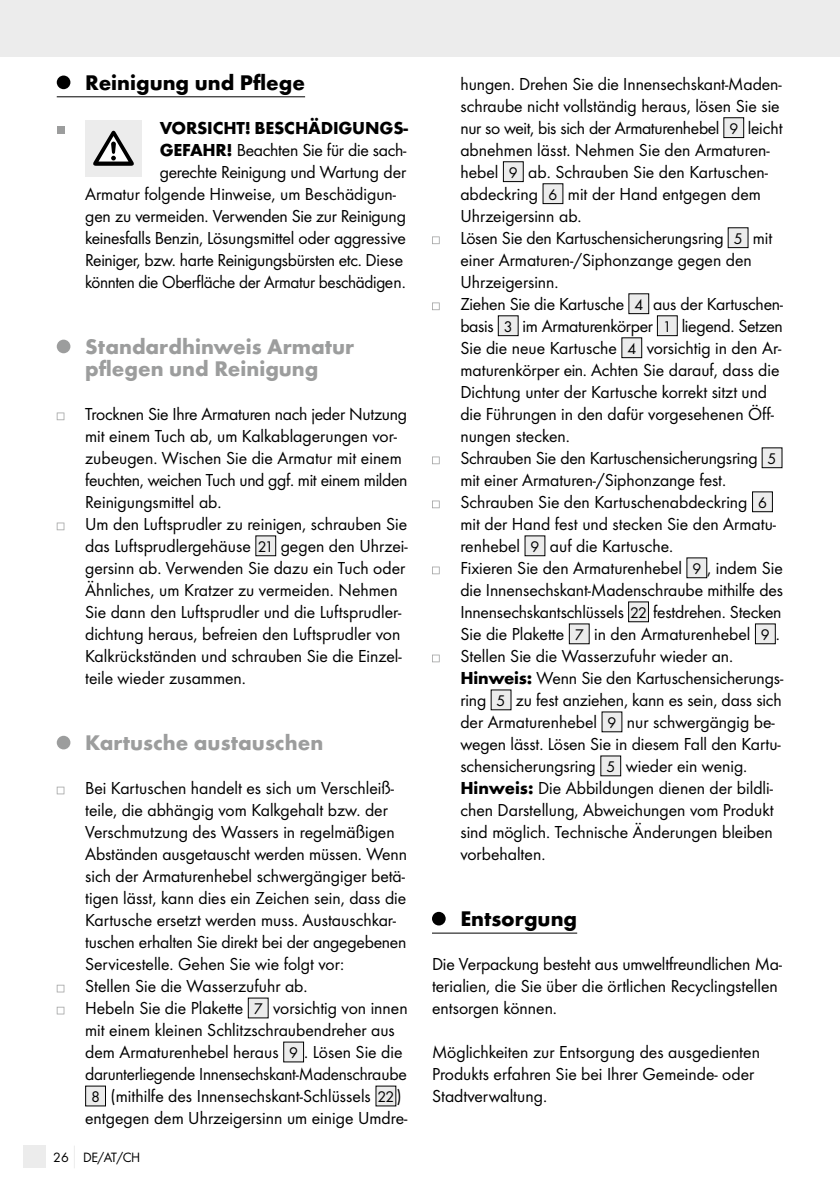
<style>
.page{position:relative;width:840px;height:1191px;background:#fff}
.page>*{position:absolute;margin:0;border:0;box-sizing:border-box;transform-origin:0 0}
.t1{font:700 22px/22px "Futura";color:#9c9d9d}
.t2{font:700 22px "Futura";color:#000}
.t3{font:18px/22px "Futura Boo";color:#000}
.t4{font:18px "Futura Boo";letter-spacing:-.02em;color:#000}
.t5{font:700 18px "Futura";letter-spacing:-.01em;color:#000}
.t6{font:14px "Futura Boo";letter-spacing:-.03em;color:#000}
.s1{font-family:"Futura";font-weight:700}
.s2{font-size:16px}
</style>
<div class="page">
<div style="left:0;top:0;width:839px;height:57px;background:#ececec"></div>
<div style="left:23px;top:1145px;width:22px;height:23px;background:#ececec"></div>
<svg style="left:74px;top:1146px;width:1px;height:22px"></svg>
<hr style="left:57px;top:96px;width:248px;height:1px;background:#000">
<div style="left:57px;top:76px;width:13px;height:13px;background:#000;border-radius:50%"></div>
<div style="left:57px;top:126px;width:7px;height:8px;background:#9c9d9d"></div>
<div style="left:85px;top:120px;width:57px;height:57px;background:#ececec"></div>
<svg style="left:93px;top:131px;width:41px;height:35px"></svg>
<div style="left:57px;top:340px;width:13px;height:13px;background:#9c9d9d;border-radius:50%"></div>
<svg style="left:57px;top:412px;width:7px;height:8px"></svg>
<svg style="left:57px;top:522px;width:7px;height:8px"></svg>
<div style="left:256px;top:536px;width:19px;height:20px;background:#ececec"></div>
<div style="left:255px;top:535px;width:21px;height:21px;border:1px solid #000"></div>
<div style="left:57px;top:736px;width:13px;height:13px;background:#9c9d9d;border-radius:50%"></div>
<svg style="left:57px;top:786px;width:7px;height:8px"></svg>
<svg style="left:57px;top:984px;width:7px;height:8px"></svg>
<svg style="left:57px;top:1006px;width:7px;height:8px"></svg>
<div style="left:248px;top:998px;width:20px;height:20px;background:#ececec"></div>
<div style="left:283px;top:1042px;width:20px;height:20px;background:#ececec"></div>
<div style="left:283px;top:1041px;width:21px;height:21px;border:1px solid #000"></div>
<div style="left:86px;top:1086px;width:19px;height:20px;background:#ececec"></div>
<div style="left:85px;top:1085px;width:21px;height:21px;border:1px solid #000"></div>
<div style="left:376px;top:1086px;width:19px;height:20px;background:#ececec"></div>
<hr style="left:432px;top:932px;width:145px;height:1px;background:#000">
<div style="left:723px;top:118px;width:20px;height:20px;background:#ececec"></div>
<div style="left:723px;top:117px;width:20px;height:21px;border:1px solid #000"></div>
<div style="left:503px;top:162px;width:20px;height:20px;background:#ececec"></div>
<div style="left:502px;top:161px;width:21px;height:21px;border:1px solid #000"></div>
<div style="left:542px;top:184px;width:20px;height:20px;background:#ececec"></div>
<div style="left:542px;top:183px;width:21px;height:21px;border:1px solid #000"></div>
<svg style="left:432px;top:236px;width:7px;height:8px"></svg>
<div style="left:727px;top:228px;width:20px;height:20px;background:#ececec"></div>
<svg style="left:432px;top:302px;width:7px;height:8px"></svg>
<div style="left:628px;top:294px;width:20px;height:20px;background:#ececec"></div>
<div style="left:628px;top:293px;width:21px;height:21px;border:1px solid #000"></div>
<div style="left:498px;top:316px;width:20px;height:20px;background:#ececec"></div>
<div style="left:497px;top:315px;width:21px;height:21px;border:1px solid #000"></div>
<div style="left:657px;top:316px;width:20px;height:20px;background:#ececec"></div>
<div style="left:656px;top:315px;width:21px;height:21px;border:1px solid #000"></div>
<div style="left:621px;top:338px;width:20px;height:20px;background:#ececec"></div>
<div style="left:621px;top:337px;width:21px;height:21px;border:1px solid #000"></div>
<svg style="left:432px;top:456px;width:7px;height:8px"></svg>
<div style="left:761px;top:448px;width:20px;height:20px;background:#ececec"></div>
<svg style="left:432px;top:500px;width:7px;height:8px"></svg>
<div style="left:752px;top:492px;width:20px;height:20px;background:#ececec"></div>
<div style="left:751px;top:491px;width:21px;height:21px;border:1px solid #000"></div>
<div style="left:524px;top:536px;width:20px;height:20px;background:#ececec"></div>
<svg style="left:432px;top:566px;width:7px;height:8px"></svg>
<div style="left:686px;top:558px;width:20px;height:20px;background:#ececec"></div>
<div style="left:628px;top:602px;width:20px;height:20px;background:#ececec"></div>
<div style="left:569px;top:624px;width:20px;height:20px;background:#ececec"></div>
<div style="left:755px;top:624px;width:19px;height:20px;background:#ececec"></div>
<svg style="left:432px;top:654px;width:7px;height:8px"></svg>
<div style="left:491px;top:690px;width:19px;height:20px;background:#ececec"></div>
<div style="left:601px;top:712px;width:20px;height:20px;background:#ececec"></div>
<div style="left:600px;top:756px;width:20px;height:20px;background:#ececec"></div>
<div style="left:432px;top:912px;width:13px;height:13px;background:#000;border-radius:50%"></div>
<p class="t2" style="left:85px;top:69px;width:221px">Reinigung und Pflege</p>
<p class="t5" style="left:160px;top:117px;width:249px">VORSICHT! BESCHÄDIGUNGS-</p>
<p class="t3" style="left:160px;top:139px;width:248px"><span class="s1">GEFAHR!</span> Beachten Sie für die sach-</p>
<p class="t3" style="left:160px;top:161px;width:248px">gerechte Reinigung und Wartung der</p>
<p class="t3" style="left:85px;top:183px;width:312px">Armatur folgende Hinweise, um Beschädigun-</p>
<p class="t4" style="left:85px;top:205px;width:322px">gen zu vermeiden. Verwenden Sie zur Reinigung</p>
<p class="t3" style="left:85px;top:227px;width:322px">keinesfalls Benzin, Lösungsmittel oder aggressive</p>
<p class="t4" style="left:85px;top:249px;width:319px">Reiniger, bzw. harte Reinigungsbürsten etc. Diese</p>
<p class="t4" style="left:85px;top:271px;width:322px">könnten die Oberfläche der Armatur beschädigen.</p>
<p class="t1" style="left:85px;top:335px;width:270px">Standardhinweis Armatur pflegen und Reinigung</p>
<p class="t3" style="left:85px;top:403px;width:324px">Trocknen Sie Ihre Armaturen nach jeder Nutzung mit einem Tuch ab, um Kalkablagerungen vor&shy;zubeugen. Wischen Sie die Armatur mit einem feuchten, weichen Tuch und ggf. mit einem milden Reinigungsmittel ab.<br>Um den Luftsprudler zu reinigen, schrauben Sie das Luftsprudlergehäuse <span class="s2">21</span> gegen den Uhrzei&shy;gersinn ab. Verwenden Sie dazu ein Tuch oder Ähnliches, um Kratzer zu vermeiden. Nehmen Sie dann den Luftsprudler und die Luftsprudler&shy;dichtung heraus, befreien den Luftsprudler von Kalkrückständen und schrauben Sie die Einzel&shy;teile wieder zusammen.</p>
<p class="t1" style="left:85px;top:731px;width:239px">Kartusche austauschen</p>
<p class="t3" style="left:85px;top:777px;width:310px">Bei Kartuschen handelt es sich um Verschleiß-</p>
<p class="t3" style="left:85px;top:799px;width:304px">teile, die abhängig vom Kalkgehalt bzw. der</p>
<p class="t3" style="left:85px;top:821px;width:311px">Verschmutzung des Wassers in regelmäßigen</p>
<p class="t3" style="left:85px;top:843px;width:323px">Abständen ausgetauscht werden müssen. Wenn</p>
<p class="t3" style="left:85px;top:865px;width:321px">sich der Armaturenhebel schwergängiger betä-</p>
<p class="t3" style="left:85px;top:887px;width:322px">tigen lässt, kann dies ein Zeichen sein, dass die</p>
<p class="t3" style="left:85px;top:909px;width:312px">Kartusche ersetzt werden muss. Austauschkar-</p>
<p class="t3" style="left:85px;top:931px;width:322px">tuschen erhalten Sie direkt bei der angegebenen</p>
<p class="t3" style="left:85px;top:953px;width:260px">Servicestelle. Gehen Sie wie folgt vor:</p>
<p class="t3" style="left:85px;top:975px;width:224px">Stellen Sie die Wasserzufuhr ab.</p>
<p class="t3" style="left:85px;top:997px;width:324px">Hebeln Sie die Plakette <span class="s2">7</span> vorsichtig von innen</p>
<p class="t3" style="left:85px;top:1019px;width:311px">mit einem kleinen Schlitzschraubendreher aus</p>
<p class="t3" style="left:85px;top:1041px;width:319px">dem Armaturenhebel heraus <span class="s2">9</span> . Lösen Sie die</p>
<p class="t3" style="left:85px;top:1063px;width:323px">darunterliegende Innensechskant-Madenschraube</p>
<p class="t3" style="left:91px;top:1085px;width:312px"><span class="s2">8</span> (mithilfe des Innensechskant-Schlüssels <span class="s2">22</span>)</p>
<p class="t3" style="left:85px;top:1107px;width:323px">entgegen dem Uhrzeigersinn um einige Umdre-</p>
<p class="t6" style="left:53px;top:1149px;width:88px">26 DE/AT/CH</p>
<p class="t3" style="left:460px;top:73px;width:324px">hungen. Drehen Sie die Innensechskant-Maden&shy;schraube nicht vollständig heraus, lösen Sie sie nur so weit, bis sich der Armaturenhebel <span class="s2">9</span> leicht abnehmen lässt. Nehmen Sie den Armaturen&shy;hebel <span class="s2">9</span> ab. Schrauben Sie den Kartuschen&shy;abdeckring <span class="s2">6</span> mit der Hand entgegen dem Uhrzeigersinn ab.<br>Lösen Sie den Kartuschensicherungsring <span class="s2">5</span> mit einer Armaturen-/Siphonzange gegen den Uhrzeigersinn.<br>Ziehen Sie die Kartusche <span class="s2">4</span> aus der Kartuschen&shy;basis <span class="s2">3</span> im Armaturenkörper <span class="s2">1</span> liegend. Setzen Sie die neue Kartusche <span class="s2">4</span> vorsichtig in den Ar&shy;maturenkörper ein. Achten Sie darauf, dass die Dichtung unter der Kartusche korrekt sitzt und die Führungen in den dafür vorgesehenen Öff&shy;nungen stecken.<br>Schrauben Sie den Kartuschensicherungsring <span class="s2">5 </span>mit einer Armaturen-/Siphonzange fest.<br>Schrauben Sie den Kartuschenabdeckring <span class="s2">6 </span>mit der Hand fest und stecken Sie den Armatu&shy;renhebel <span class="s2">9</span> auf die Kartusche.<br>Fixieren Sie den Armaturenhebel <span class="s2">9</span> , indem Sie die Innensechskant-Madenschraube mithilfe des Innensechskantschlüssels <span class="s2">22</span> festdrehen. Stecken Sie die Plakette <span class="s2">7</span> in den Armaturenhebel <span class="s2">9</span> .<br>Stellen Sie die Wasserzufuhr wieder an.<br><span class="s1">Hinweis:</span> Wenn Sie den Kartuschensicherungs&shy;ring <span class="s2">5</span> zu fest anziehen, kann es sein, dass sich der Armaturenhebel <span class="s2">9</span> nur schwergängig be&shy;wegen lässt. Lösen Sie in diesem Fall den Kartu&shy;schensicherungsring <span class="s2">5</span> wieder ein wenig.<br><span class="s1">Hinweis:</span> Die Abbildungen dienen der bildli&shy;chen Darstellung, Abweichungen vom Produkt sind möglich. Technische Änderungen bleiben vorbehalten.</p>
<p class="t2" style="left:460px;top:905px;width:118px">Entsorgung</p>
<p class="t3" style="left:432px;top:953px;width:351px">Die Verpackung besteht aus umweltfreundlichen Ma&shy;terialien, die Sie über die örtlichen Recyclingstellen entsorgen können.</p>
<p class="t3" style="left:432px;top:1041px;width:329px">Möglichkeiten zur Entsorgung des ausgedienten<br>Produkts erfahren Sie bei Ihrer Gemeinde- oder<br>Stadtverwaltung.</p>
</div>
